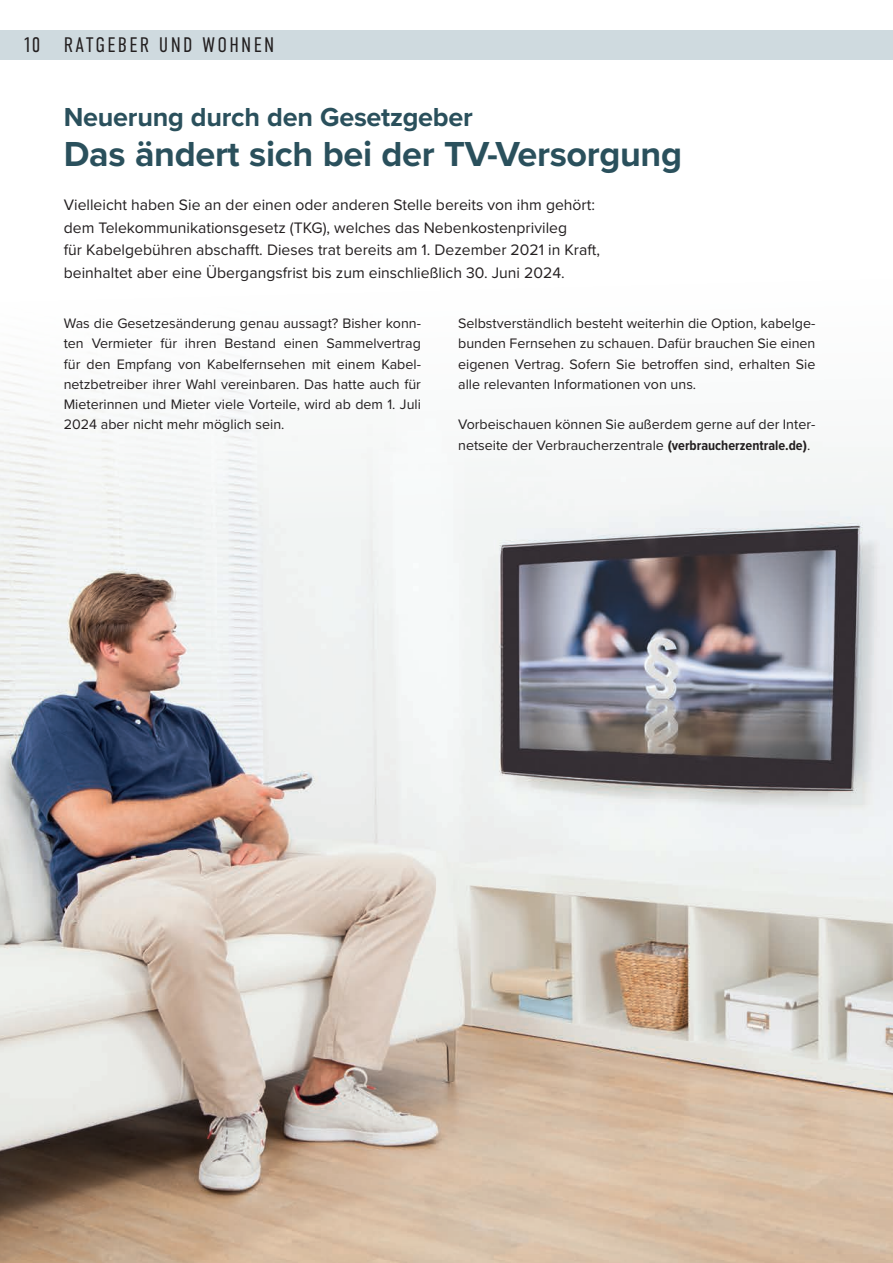
<style>
.page{position:relative;width:893px;height:1263px;background:#fff}
.page>*{position:absolute;margin:0;border:0;box-sizing:border-box;transform-origin:0 0}
.t1{font:700 36px "Proxima Nova";letter-spacing:-.01em;color:#2a505c}
.t2{font:700 27px "Proxima Nova";letter-spacing:-.01em;color:#2a505c}
.t3{font:300 21px "DIN Condensed";letter-spacing:.11em;color:#231f20}
.t4{font:15.75px/22.5px "Proxima Nova";color:#231f20}
.t5{font:14.25px/20.2px "Proxima Nova";color:#231f20;text-align:justify}
.s1{font-weight:700}
.s2{font-family:"Proxima Nova Cond";font-weight:700}
</style>
<div class="page">
<img style="left:0;top:30px;width:893px;height:1233px">
<h3 class="t3" style="left:23px;top:33px;width:252px">10 RATGEBER UND WOHNEN</h3>
<h2 class="t2" style="left:64px;top:97px;width:411px">Neuerung durch den Gesetzgeber</h2>
<h1 class="t1" style="left:64px;top:127px;width:620px">Das ändert sich bei der TV-Versorgung</h1>
<p class="t4" style="left:64px;top:193px;width:538px">Vielleicht haben Sie an der einen oder anderen Stelle bereits von ihm gehört: dem Telekommunikationsgesetz (TKG), welches das Nebenkostenprivileg<br>für Kabelgebühren abschafft. Dieses trat bereits am 1. Dezember 2021 in Kraft, beinhaltet aber eine Übergangsfrist bis zum einschließlich 30. Juni 2024.</p>
<p class="t5" style="left:64px;top:313px;width:359px">Was die Gesetzesänderung genau aussagt? Bisher konn&shy;ten Vermieter für ihren Bestand einen Sammelvertrag für den Empfang von Kabelfernsehen mit einem Kabel&shy;netzbetreiber ihrer Wahl vereinbaren. Das hatte auch für Mieterinnen und Mieter viele Vorteile, wird ab dem 1. Juli 2024 aber nicht mehr möglich sein.</p>
<p class="t5" style="left:458px;top:313px;width:359px">Selbstverständlich besteht weiterhin die Option, kabelge&shy;bunden Fernsehen zu schauen. Dafür brauchen Sie einen eigenen Vertrag. Sofern Sie betroffen sind, erhalten Sie alle relevanten Informationen von uns.</p>
<p class="t5" style="left:458px;top:414px;width:359px">Vorbeischauen können Sie außerdem gerne auf der Inter&shy;netseite der Verbraucherzentrale <span class="s1">(</span><span class="s2">verbraucherzentrale.de</span><span class="s1">)</span>.</p>
</div>
